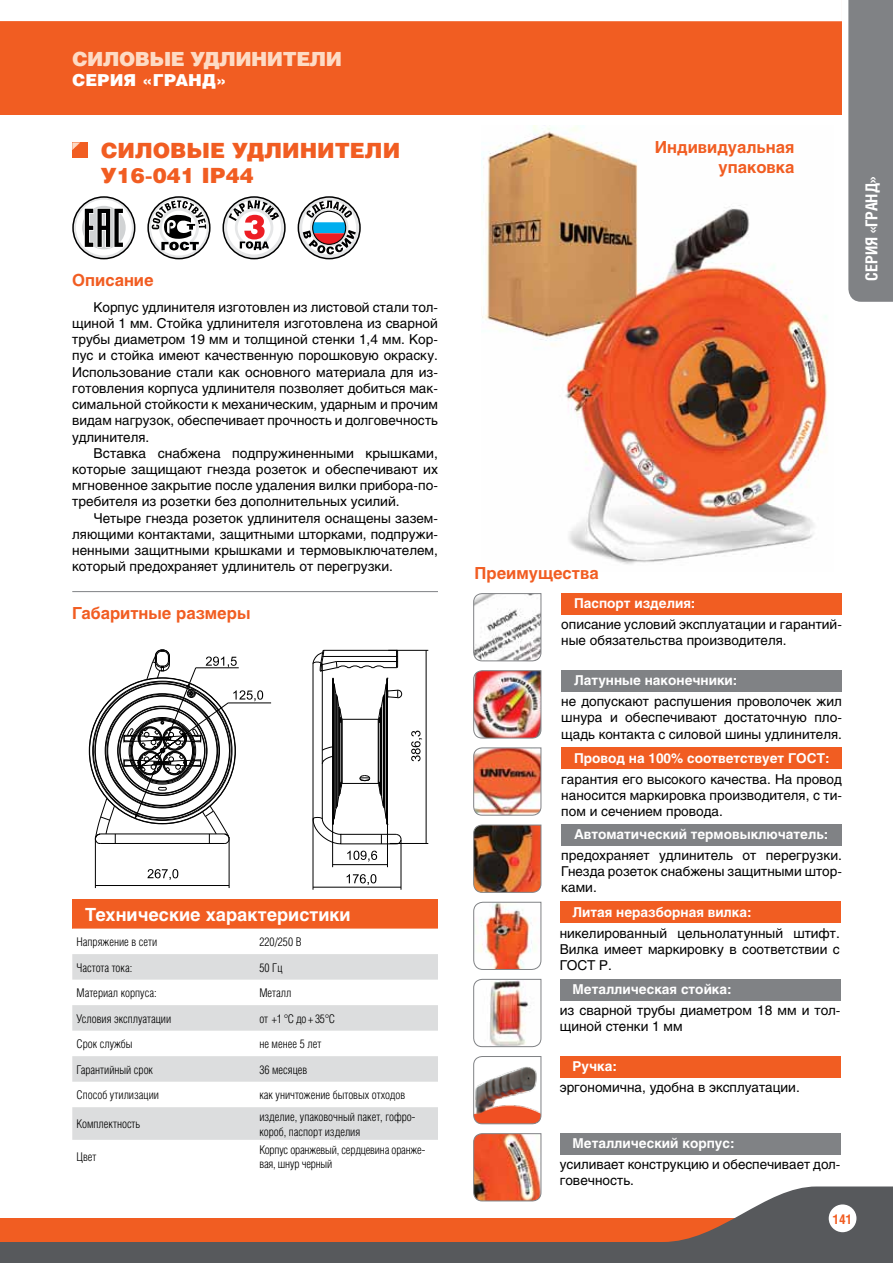
<style>
.page{position:relative;width:893px;height:1263px;background:#fff}
.page>*{position:absolute;margin:0;border:0;box-sizing:border-box;transform-origin:0 0}
.t1{font:21px/25.2px "Helios Black C";color:#f15d22}
.t2{font:19.5px "Helios Black C";letter-spacing:-.025em;color:#fddbc5}
.t3{font:700 18px "Helios C";color:#fff}
.t4{font:700 16.5px/19.8px "Helios C";color:#f15d22;text-align:right}
.t5{font:700 16.5px "Helios Cond C";color:#fff}
.t6{font:16.5px "Helios Black C";color:#fff}
.t7{font:13.5px/16.2px "Helios C";color:#000;text-align:justify}
.t8{font:700 13.5px "Helios C";color:#fff}
.t9{font:700 13.5px "Helios Cond C";color:#f15d22}
.t10{font:12px/14.4px "Helios Cond Light C";color:#000}
</style>
<div class="page">
<div style="left:0;top:0;width:842px;height:115px;background:#f15d22"></div>
<div style="left:0;top:0;width:842px;height:22px;background:#fff"></div>
<svg style="left:0;top:1186px;width:893px;height:77px"></svg>
<div style="left:829px;top:1204px;width:27px;height:28px;background:#fff;border-radius:50%"></div>
<svg style="left:848px;top:0;width:45px;height:302px;background:#838588"></svg>
<img style="left:482px;top:125px;width:346px;height:439px">
<img style="left:473px;top:1133px;width:69px;height:69px">
<div style="left:72px;top:899px;width:366px;height:29px;background:#f15d22"></div>
<svg style="left:72px;top:928px;width:366px;height:1px"></svg>
<svg style="left:72px;top:954px;width:366px;height:186px;fill:#dcddde"></svg>
<hr style="left:95px;top:885px;width:134px;height:1px;background:#000">
<hr style="left:229px;top:837px;width:1px;height:51px;background:#000">
<hr style="left:95px;top:839px;width:1px;height:49px;background:#000">
<svg style="left:147px;top:869px;width:31px;height:11px"></svg>
<svg style="left:88px;top:650px;width:175px;height:195px"></svg>
<hr style="left:228px;top:703px;width:43px;height:1px;background:#000">
<hr style="left:313px;top:887px;width:88px;height:1px;background:#000">
<hr style="left:401px;top:840px;width:1px;height:50px;background:#000">
<hr style="left:313px;top:819px;width:1px;height:71px;background:#000">
<svg style="left:347px;top:874px;width:29px;height:11px"></svg>
<hr style="left:333px;top:864px;width:54px;height:1px;background:#000">
<hr style="left:332px;top:824px;width:1px;height:43px;background:#000">
<hr style="left:387px;top:824px;width:1px;height:43px;background:#000">
<svg style="left:347px;top:851px;width:30px;height:10px"></svg>
<hr style="left:426px;top:650px;width:1px;height:193px;background:#000">
<hr style="left:390px;top:843px;width:38px;height:1px;background:#000">
<hr style="left:388px;top:650px;width:40px;height:1px;background:#000">
<svg style="left:411px;top:731px;width:11px;height:30px"></svg>
<svg style="left:312px;top:649px;width:90px;height:196px"></svg>
<hr style="left:72px;top:591px;width:366px;height:1px;background:#808285">
<img style="left:473px;top:978px;width:69px;height:69px">
<svg style="left:473px;top:1056px;width:69px;height:68px"></svg>
<img style="left:473px;top:824px;width:69px;height:69px">
<img style="left:473px;top:670px;width:69px;height:69px">
<div style="left:561px;top:747px;width:281px;height:22px;background:#f15d22"></div>
<div style="left:560px;top:1056px;width:280px;height:21px;background:#f15d22"></div>
<div style="left:561px;top:593px;width:281px;height:21px;background:#f15d22"></div>
<div style="left:561px;top:670px;width:281px;height:22px;background:#808285"></div>
<div style="left:560px;top:979px;width:280px;height:21px;background:#808285"></div>
<div style="left:560px;top:902px;width:280px;height:21px;background:#f15d22"></div>
<img style="left:473px;top:747px;width:69px;height:69px">
<svg style="left:473px;top:593px;width:69px;height:69px"></svg>
<div style="left:561px;top:825px;width:281px;height:21px;background:#808285"></div>
<div style="left:560px;top:1133px;width:280px;height:21px;background:#808285"></div>
<div style="left:72px;top:142px;width:16px;height:16px;background:#f15d22"></div>
<svg style="left:72px;top:142px;width:8px;height:8px"></svg>
<img style="left:473px;top:901px;width:69px;height:69px">
<svg style="left:73px;top:197px;width:62px;height:62px"></svg>
<div style="left:72px;top:196px;width:63px;height:63px;border:2px solid #000;border-radius:50%"></div>
<div style="left:76px;top:200px;width:56px;height:55px;background:#fff;border-radius:50%"></div>
<div style="left:82px;top:206px;width:44px;height:43px;background:#d1d3d4;border-radius:50%"></div>
<svg style="left:83px;top:207px;width:41px;height:41px"></svg>
<svg style="left:223px;top:197px;width:62px;height:62px"></svg>
<div style="left:222px;top:196px;width:64px;height:63px;border:2px solid #000101;border-radius:50%"></div>
<div style="left:227px;top:201px;width:54px;height:54px;background:#fff;border-radius:50%"></div>
<svg style="left:229px;top:200px;width:50px;height:50px"></svg>
<svg style="left:298px;top:197px;width:62px;height:62px"></svg>
<div style="left:298px;top:196px;width:63px;height:63px;border:2px solid #000;border-radius:50%"></div>
<svg style="left:303px;top:201px;width:53px;height:54px"></svg>
<svg style="left:148px;top:197px;width:62px;height:62px"></svg>
<div style="left:147px;top:196px;width:64px;height:63px;border:2px solid #000;border-radius:50%"></div>
<div style="left:151px;top:200px;width:56px;height:55px;background:#fff;border-radius:50%"></div>
<svg style="left:152px;top:200px;width:54px;height:50px"></svg>
<h2 class="t2" style="left:72px;top:47px;width:271px">СИЛовые удлинители</h2>
<p class="t6" style="left:72px;top:70px;width:156px">серия «гранд»</p>
<h1 class="t1" style="left:101px;top:136px;width:301px">силовые Удлинители<br>У16-041 IP44</h1>
<p class="t4" style="left:72px;top:270px;width:83px">Описание</p>
<p class="t7" style="left:72px;top:299px;width:367px;text-indent:21px">Корпус удлинителя изготовлен из листовой стали тол&shy;щиной 1 мм. Стойка удлинителя изготовлена из сварной трубы диаметром 19 мм и толщиной стенки 1,4 мм. Кор&shy;пус и стойка имеют качественную порошковую окраску.<br>Использование стали как основного материала для из&shy;готовления корпуса удлинителя позволяет добиться мак&shy;симальной стойкости к механическим, ударным и прочим видам нагрузок, обеспечивает прочность и долговечность удлинителя.</p>
<p class="t7" style="left:72px;top:445px;width:367px;text-indent:21px">Вставка снабжена подпружиненными крышками, которые защищают гнезда розеток и обеспечивают их мгновенное закрытие после удаления вилки прибора-по&shy;требителя из розетки без дополнительных усилий.</p>
<p class="t7" style="left:72px;top:509px;width:367px;text-indent:21px">Четыре гнезда розеток удлинителя оснащены зазем&shy;ляющими контактами, защитными шторками, подпружи&shy;ненными защитными крышками и термовыключателем, который предохраняет удлинитель от перегрузки.</p>
<p class="t4" style="left:72px;top:603px;width:180px">Габаритные размеры</p>
<h3 class="t3" style="left:85px;top:904px;width:267px">Технические характеристики</h3>
<p class="t10" style="left:77px;top:935px;width:82px">Напряжение в сети</p>
<p class="t10" style="left:259px;top:935px;width:44px">220/250 В</p>
<p class="t10" style="left:77px;top:960px;width:57px">Частота тока:</p>
<p class="t10" style="left:259px;top:960px;width:25px">50 Гц</p>
<p class="t10" style="left:77px;top:986px;width:82px">Материал корпуса:</p>
<p class="t10" style="left:259px;top:986px;width:33px">Металл</p>
<p class="t10" style="left:77px;top:1011px;width:96px">Условия эксплуатации</p>
<p class="t10" style="left:259px;top:1011px;width:77px">от +1 °С до + 35°С</p>
<p class="t10" style="left:77px;top:1037px;width:58px">Срок службы</p>
<p class="t10" style="left:259px;top:1037px;width:63px">не менее 5 лет</p>
<p class="t10" style="left:77px;top:1062px;width:78px">Гарантийный срок</p>
<p class="t10" style="left:259px;top:1062px;width:50px">36 месяцев</p>
<p class="t10" style="left:77px;top:1088px;width:84px">Способ утилизации</p>
<p class="t10" style="left:259px;top:1088px;width:148px">как уничтожение бытовых отходов</p>
<p class="t10" style="left:77px;top:1117px;width:65px">Комплектность</p>
<p class="t10" style="left:259px;top:1110px;width:157px">изделие, упаковочный пакет, гофро&shy;короб, паспорт изделия</p>
<p class="t10" style="left:77px;top:1149px;width:22px">Цвет</p>
<p class="t10" style="left:259px;top:1142px;width:167px">Корпус оранжевый, сердцевина оранже&shy;вая, шнур черный</p>
<p class="t4" style="left:655px;top:137px;width:141px">Индивидуальная упаковка</p>
<p class="t5" style="left:862px;top:281px;width:106px;rotate:-90deg">серия «ГРАНД»</p>
<p class="t4" style="left:475px;top:564px;width:126px">Преимущества</p>
<p class="t8" style="left:574px;top:595px;width:123px">паспорт изделия:</p>
<p class="t7" style="left:561px;top:616px;width:282px">описание условий эксплуатации и гарантий&shy;ные обязательства производителя.</p>
<p class="t8" style="left:574px;top:672px;width:165px">Латунные наконечники:</p>
<p class="t7" style="left:561px;top:693px;width:282px">не допускают распушения проволочек жил шнура и обеспечивают достаточную пло&shy;щадь контакта с силовой шины удлинителя.</p>
<p class="t8" style="left:574px;top:750px;width:257px">Провод на 100% соответствует ГОСТ:</p>
<p class="t7" style="left:561px;top:771px;width:282px">гарантия его высокого качества. На провод наносится маркировка производителя, с ти&shy;пом и сечением провода.</p>
<p class="t8" style="left:574px;top:826px;width:256px">автоматический термовыключатель:</p>
<p class="t7" style="left:561px;top:847px;width:282px">предохраняет удлинитель от перегрузки.<br>Гнезда розеток снабжены защитными штор&shy;ками.</p>
<p class="t8" style="left:572px;top:904px;width:181px">Литая неразборная вилка:</p>
<p class="t7" style="left:560px;top:924px;width:282px">никелированный цельнолатунный штифт.<br>Вилка имеет маркировку в соответствии с ГОСТ Р.</p>
<p class="t8" style="left:572px;top:981px;width:161px">Металлическая стойка:</p>
<p class="t7" style="left:560px;top:1002px;width:282px">из сварной трубы диаметром 18 мм и тол&shy;щиной стенки 1 мм</p>
<p class="t8" style="left:572px;top:1058px;width:46px">Ручка:</p>
<p class="t7" style="left:560px;top:1079px;width:242px">эргономична, удобна в эксплуатации.</p>
<p class="t8" style="left:572px;top:1135px;width:164px">Металлический корпус:</p>
<p class="t7" style="left:560px;top:1156px;width:282px">усиливает конструкцию и обеспечивает дол&shy;говечность.</p>
<p class="t9" style="left:833px;top:1211px;width:21px">141</p>
</div>
